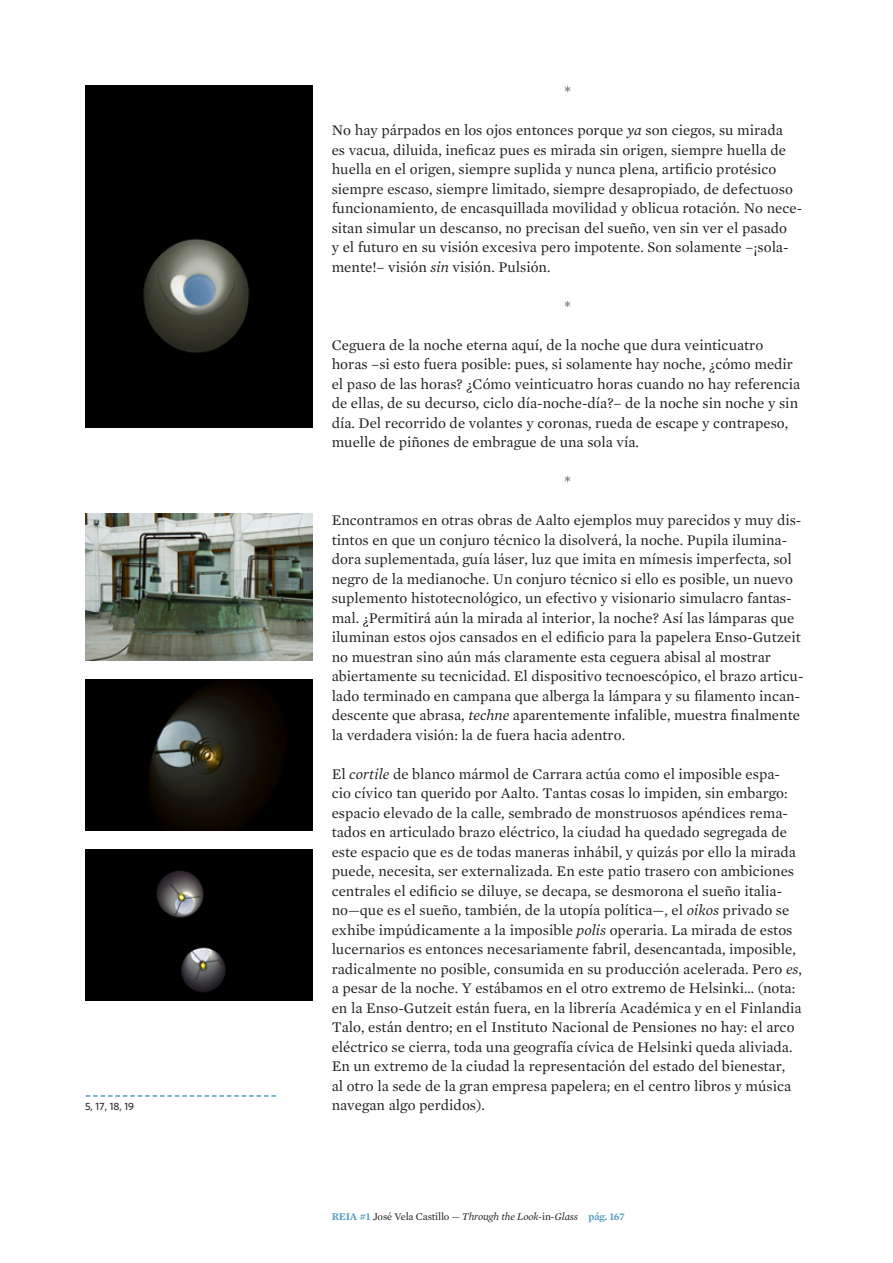
<style>
.page{position:relative;width:893px;height:1263px;background:#fff}
.page>*{position:absolute;margin:0;border:0;box-sizing:border-box;transform-origin:0 0}
.t1{font:15px/19.5px "Mercury Text G1";color:#231f20}
.t2{font:italic 10.5px "Mercury Text G1";letter-spacing:-.015em;color:#231f20}
.t3{font:500 10.5px "Whitney";color:#231f20}
.s1{font-style:italic}
.s2{font-weight:600;font-style:normal;color:#509cb9}
.s3{font-style:normal}
</style>
<div class="page">
<img style="left:85px;top:85px;width:227px;height:342px">
<img style="left:85px;top:514px;width:227px;height:146px">
<img style="left:85px;top:680px;width:227px;height:151px">
<img style="left:85px;top:850px;width:227px;height:151px">
<svg style="left:86px;top:1095px;width:190px;height:2px"></svg>
<p class="t1" style="left:564px;top:81px;width:8px">*</p>
<p class="t1" style="left:332px;top:120px;width:472px">No hay párpados en los ojos entonces porque <span class="s1">ya</span> son ciegos, su mirada<br>es vacua, diluida, ineficaz pues es mirada sin origen, siempre huella de huella en el origen, siempre suplida y nunca plena, artificio protésico siempre escaso, siempre limitado, siempre desapropiado, de defectuoso funcionamiento, de encasquillada movilidad y oblicua rotación. No nece&shy;sitan simular un descanso, no precisan del sueño, ven sin ver el pasado<br>y el futuro en su visión excesiva pero impotente. Son solamente –¡sola&shy;mente!– visión <span class="s1">sin</span> visión. Pulsión.</p>
<p class="t1" style="left:564px;top:296px;width:8px">*</p>
<p class="t1" style="left:332px;top:335px;width:470px">Ceguera de la noche eterna aquí, de la noche que dura veinticuatro horas –si esto fuera posible: pues, si solamente hay noche, ¿cómo medir el paso de las horas? ¿Cómo veinticuatro horas cuando no hay referencia de ellas, de su decurso, ciclo día-noche-día?– de la noche sin noche y sin día. Del recorrido de volantes y coronas, rueda de escape y contrapeso, muelle de piñones de embrague de una sola vía.</p>
<p class="t1" style="left:564px;top:471px;width:8px">*</p>
<p class="t1" style="left:332px;top:510px;width:473px">Encontramos en otras obras de Aalto ejemplos muy parecidos y muy dis&shy;tintos en que un conjuro técnico la disolverá, la noche. Pupila ilumina&shy;dora suplementada, guía láser, luz que imita en mímesis imperfecta, sol negro de la medianoche. Un conjuro técnico si ello es posible, un nuevo suplemento histotecnológico, un efectivo y visionario simulacro fantas&shy;mal. ¿Permitirá aún la mirada al interior, la noche? Así las lámparas que iluminan estos ojos cansados en el edificio para la papelera Enso-Gutzeit no muestran sino aún más claramente esta ceguera abisal al mostrar abiertamente su tecnicidad. El dispositivo tecnoescópico, el brazo articu&shy;lado terminado en campana que alberga la lámpara y su filamento incan&shy;descente que abrasa, <span class="s1">techne</span> aparentemente infalible, muestra finalmente la verdadera visión: la de fuera hacia adentro.</p>
<p class="t1" style="left:332px;top:764px;width:472px">El <span class="s1">cortile</span> de blanco mármol de Carrara actúa como el imposible espa&shy;cio cívico tan querido por Aalto. Tantas cosas lo impiden, sin embargo: espacio elevado de la calle, sembrado de monstruosos apéndices rema&shy;tados en articulado brazo eléctrico, la ciudad ha quedado segregada de este espacio que es de todas maneras inhábil, y quizás por ello la mirada puede, necesita, ser externalizada. En este patio trasero con ambiciones centrales el edificio se diluye, se decapa, se desmorona el sueño italia&shy;no—que es el sueño, también, de la utopía política—, el <span class="s1">oikos</span> privado se exhibe impúdicamente a la imposible <span class="s1">polis</span> operaria. La mirada de estos lucernarios es entonces necesariamente fabril, desencantada, imposible, radicalmente no posible, consumida en su producción acelerada. Pero <span class="s1">es</span>, a pesar de la noche. Y estábamos en el otro extremo de Helsinki… (nota: en la Enso-Gutzeit están fuera, en la librería Académica y en el Finlandia Talo, están dentro; en el Instituto Nacional de Pensiones no hay: el arco eléctrico se cierra, toda una geografía cívica de Helsinki queda aliviada.<br>En un extremo de la ciudad la representación del estado del bienestar,<br>al otro la sede de la gran empresa papelera; en el centro libros y música</p>
<p class="t3" style="left:85px;top:1099px;width:50px">5, 17, 18, 19</p>
<p class="t1" style="left:332px;top:1095px;width:155px">navegan algo perdidos).</p>
<p class="t2" style="left:332px;top:1210px;width:294px"><span class="s2">REIA #1</span> <span class="s3">José Vela Castillo —</span> Through the Look-<span class="s3">in</span>-Glass <span class="s2">pág. 167</span></p>
</div>
